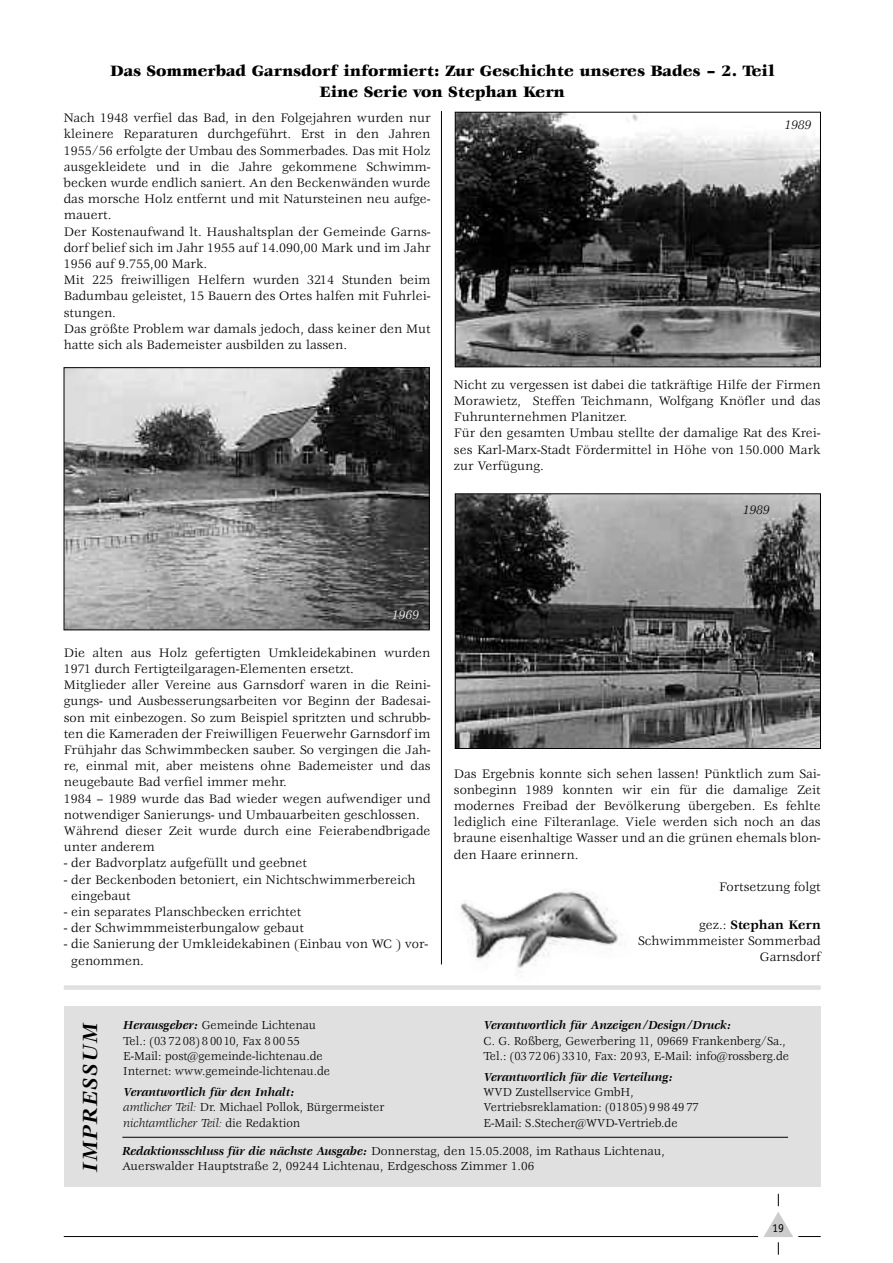
<style>
.page{position:relative;width:893px;height:1263px;background:#fff}
.page>*{position:absolute;margin:0;border:0;box-sizing:border-box;transform-origin:0 0}
.t1{font:italic 700 22.5px "Veljovic";color:#000}
.t2{font:900 16.5px/21px "Veljovic";color:#000;text-align:center}
.t3{font:13.5px/16.2px "Veljovic";color:#000}
.t4{font:italic 13.5px "Veljovic";color:#000}
.t5{font:italic 13.5px "Veljovic";color:#fff}
.t6{font:12.75px/15.3px "Veljovic";color:#000;scale:.95 1}
.t7{font:12.75px/15.3px "Veljovic";color:#000}
.t8{font:italic 700 12.75px "Veljovic";color:#000;scale:.95 1}
.t9{font:12px "Officina Sans";color:#000}
.s1{font-weight:700}
.s2{font-weight:700;font-style:italic}
.s3{font-style:italic}
</style>
<div class="page">
<hr style="left:64px;top:1236px;width:694px;height:1px;background:#000">
<svg style="left:764px;top:1194px;width:57px;height:61px"></svg>
<img style="left:457px;top:114px;width:362px;height:251px">
<div style="left:455px;top:112px;width:366px;height:255px;border:1px solid #000"></div>
<img style="left:66px;top:369px;width:361px;height:259px">
<div style="left:64px;top:367px;width:365px;height:263px;border:1px solid #000"></div>
<img style="left:457px;top:496px;width:362px;height:251px">
<div style="left:455px;top:494px;width:366px;height:255px;border:1px solid #000"></div>
<hr style="left:441px;top:111px;width:1px;height:853px;background:#000">
<img style="left:460px;top:889px;width:162px;height:87px">
<div style="left:64px;top:985px;width:757px;height:5px;background:#e0e0e0"></div>
<div style="left:64px;top:1006px;width:757px;height:180px;background:#e0e0e0"></div>
<hr style="left:122px;top:1137px;width:666px;height:1px;background:#000">
<p class="t2" style="left:110px;top:61px;width:666px">Das Sommerbad Garnsdorf informiert: Zur Geschichte unseres Bades – 2. Teil<br>Eine Serie von Stephan Kern</p>
<p class="t3" style="left:64px;top:111px;width:368px">Nach 1948 verfiel das Bad, in den Folgejahren wurden nur kleinere Reparaturen durchgeführt. Erst in den Jahren 1955/56 erfolgte der Umbau des Sommerbades. Das mit Holz ausgekleidete und in die Jahre gekommene Schwimm&shy;becken wurde endlich saniert. An den Beckenwänden wurde das morsche Holz entfernt und mit Natursteinen neu aufge&shy;mauert.<br>Der Kostenaufwand lt. Haushaltsplan der Gemeinde Garns&shy;dorf belief sich im Jahr 1955 auf 14.090,00 Mark und im Jahr 1956 auf 9.755,00 Mark.<br>Mit 225 freiwilligen Helfern wurden 3214 Stunden beim Badumbau geleistet, 15 Bauern des Ortes halfen mit Fuhrlei&shy;stungen.<br>Das größte Problem war damals jedoch, dass keiner den Mut hatte sich als Bademeister ausbilden zu lassen.</p>
<p class="t4" style="left:784px;top:120px;width:28px">1989</p>
<p class="t3" style="left:454px;top:377px;width:368px">Nicht zu vergessen ist dabei die tatkräftige Hilfe der Firmen Morawietz, Steffen Teichmann, Wolfgang Knöfler und das Fuhrunternehmen Planitzer.<br>Für den gesamten Umbau stellte der damalige Rat des Krei&shy;ses Karl-Marx-Stadt Fördermittel in Höhe von 150.000 Mark zur Verfügung.</p>
<p class="t4" style="left:743px;top:504px;width:28px">1989</p>
<p class="t5" style="left:392px;top:609px;width:28px">1969</p>
<p class="t3" style="left:64px;top:645px;width:368px">Die alten aus Holz gefertigten Umkleidekabinen wurden 1971 durch Fertigteilgaragen-Elementen ersetzt.<br>Mitglieder aller Vereine aus Garnsdorf waren in die Reini&shy;gungs- und Ausbesserungsarbeiten vor Beginn der Badesai&shy;son mit einbezogen. So zum Beispiel spritzten und schrubb&shy;ten die Kameraden der Freiwilligen Feuerwehr Garnsdorf im Frühjahr das Schwimmbecken sauber. So vergingen die Jah&shy;re, einmal mit, aber meistens ohne Bademeister und das neugebaute Bad verfiel immer mehr.<br>1984 – 1989 wurde das Bad wieder wegen aufwendiger und notwendiger Sanierungs- und Umbauarbeiten geschlossen.<br>Während dieser Zeit wurde durch eine Feierabendbrigade unter anderem</p>
<p class="t3" style="left:64px;top:856px;width:245px">- der Badvorplatz aufgefüllt und geebnet</p>
<p class="t3" style="left:71px;top:872px;width:346px;text-indent:-7px">- der Beckenboden betoniert, ein Nichtschwimmerbereich eingebaut</p>
<p class="t3" style="left:64px;top:905px;width:239px">- ein separates Planschbecken errichtet</p>
<p class="t3" style="left:64px;top:921px;width:242px">- der Schwimmmeisterbungalow gebaut</p>
<p class="t3" style="left:71px;top:937px;width:358px;text-indent:-7px">- die Sanierung der Umkleidekabinen (Einbau von WC ) vor&shy;genommen.</p>
<p class="t3" style="left:454px;top:766px;width:368px;text-align:justify">Das Ergebnis konnte sich sehen lassen! Pünktlich zum Sai&shy;sonbeginn 1989 konnten wir ein für die damalige Zeit modernes Freibad der Bevölkerung übergeben. Es fehlte lediglich eine Filteranlage. Viele werden sich noch an das braune eisenhaltige Wasser und an die grünen ehemals blon&shy;den Haare erinnern.</p>
<p class="t3" style="left:719px;top:880px;width:103px">Fortsetzung folgt</p>
<p class="t3" style="left:638px;top:917px;width:184px;text-align:right">gez.: <span class="s1">Stephan Kern<br></span>Schwimmmeister Sommerbad<br>Garnsdorf</p>
<p class="t8" style="left:484px;top:1020px;width:262px">Verantwortlich für Anzeigen/Design/Druck:</p>
<p class="t6" style="left:484px;top:1034px;width:323px">C. G. Roßberg, Gewerbering 11, 09669 Frankenberg/Sa.,<br>Tel.: (03 72 06) 3310, Fax: 20 93, E-Mail: info@rossberg.de</p>
<p class="t8" style="left:484px;top:1072px;width:200px">Verantwortlich für die Verteilung:</p>
<p class="t6" style="left:484px;top:1085px;width:228px">WVD Zustellservice GmbH,<br>Vertriebsreklamation: (01805) 9 98 49 77<br>E-Mail: S.Stecher@WVD-Vertrieb.de</p>
<p class="t7" style="left:122px;top:1144px;width:544px"><span class="s2">Redaktionsschluss für die nächste Ausgabe:</span> Donnerstag, den 15.05.2008, im Rathaus Lichtenau,<br>Auerswalder Hauptstraße 2, 09244 Lichtenau, Erdgeschoss Zimmer 1.06</p>
<h1 class="t1" style="left:81px;top:1172px;width:152px;rotate:-90deg">IMPRESSUM</h1>
<p class="t6" style="left:123px;top:1018px;width:219px"><span class="s2">Herausgeber:</span> Gemeinde Lichtenau Tel.: (03 72 08) 8 0010, Fax 8 00 55<br>E-Mail: post@gemeinde-lichtenau.de Internet: www.gemeinde-lichtenau.de</p>
<p class="t6" style="left:123px;top:1085px;width:276px"><span class="s2">Verantwortlich für den Inhalt:<br></span><span class="s3">amtlicher Teil:</span> Dr. Michael Pollok, Bürgermeister <span class="s3">nichtamtlicher Teil:</span> die Redaktion</p>
<p class="t9" style="left:772px;top:1223px;width:13px">19</p>
</div>
